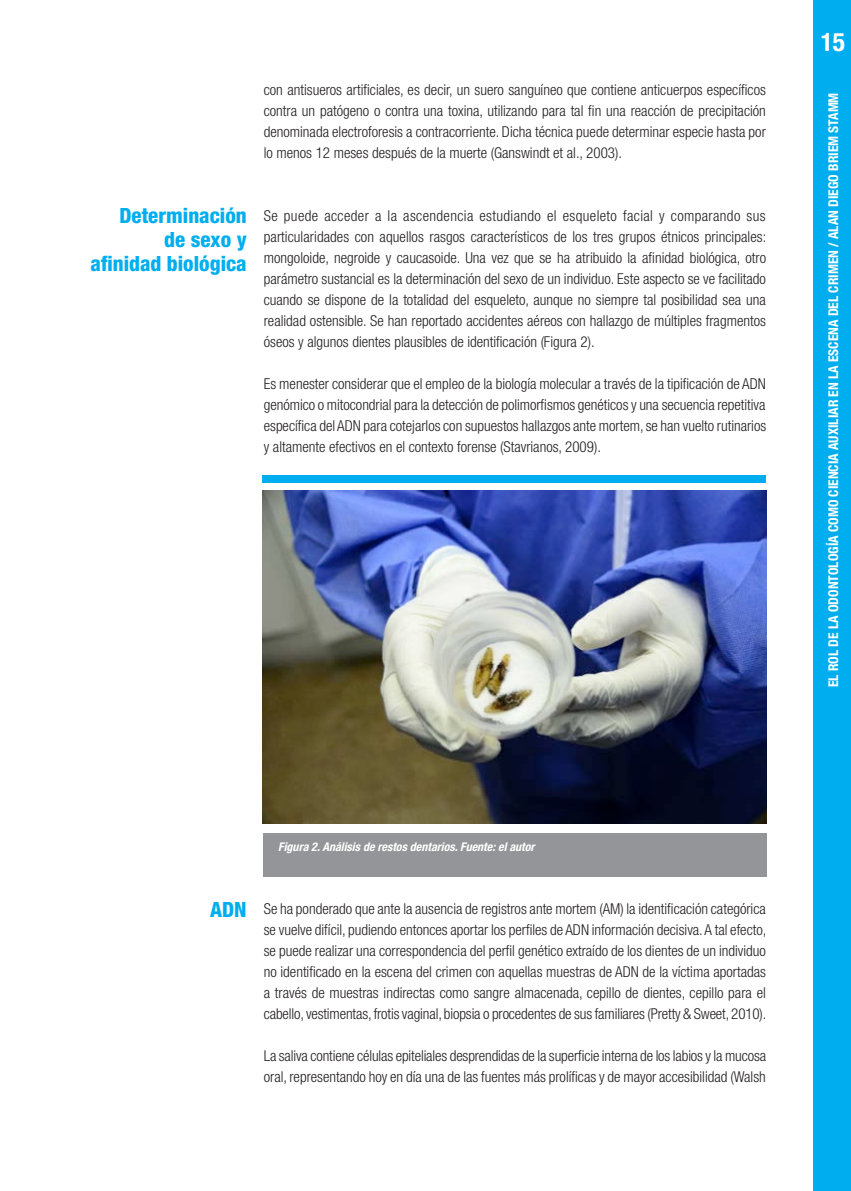
<style>
.page{position:relative;width:851px;height:1191px;background:#fff}
.page>*{position:absolute;margin:0;border:0;box-sizing:border-box;transform-origin:0 0}
.t1{font:700 condensed 25.5px "Helvetica Neue LT Std";color:#fff}
.TITULO_CH{font:800 condensed 21px "Helvetica Neue LT Std";color:#00aeef}
.t2{font:300 condensed 15px/21px "Helvetica Neue LT Std";color:#231f20;text-align:justify}
.t3{font:700 condensed 13.5px "Helvetica Neue LT Std";color:#fff}
.t4{font:italic 700 condensed 12px "Helvetica Neue LT Std";color:#fff}
</style>
<div class="page">
<div style="left:813px;top:0;width:37px;height:1191px;background:#00aeef"></div>
<div style="left:264px;top:833px;width:502px;height:44px;background:#939598"></div>
<div style="left:263px;top:475px;width:502px;height:8px;background:#00aeef"></div>
<img style="left:263px;top:490px;width:503px;height:333px">
<p class="t2" style="left:264px;top:79px;width:503px">con antisueros artificiales, es decir, un suero sanguíneo que contiene anticuerpos específicos contra un patógeno o contra una toxina, utilizando para tal fin una reacción de precipitación denominada electroforesis a contracorriente. Dicha técnica puede determinar especie hasta por lo menos 12 meses después de la muerte (Ganswindt et al., 2003).</p>
<p class="TITULO_CH" style="left:119px;top:203px;width:129px">Determinación</p>
<p class="TITULO_CH" style="left:164px;top:227px;width:84px">de sexo y</p>
<p class="TITULO_CH" style="left:91px;top:251px;width:158px">afinidad biológica</p>
<p class="t2" style="left:264px;top:205px;width:504px">Se puede acceder a la ascendencia estudiando el esqueleto facial y comparando sus particularidades con aquellos rasgos característicos de los tres grupos étnicos principales: mongoloide, negroide y caucasoide. Una vez que se ha atribuido la afinidad biológica, otro parámetro sustancial es la determinación del sexo de un individuo. Este aspecto se ve facilitado cuando se dispone de la totalidad del esqueleto, aunque no siempre tal posibilidad sea una realidad ostensible. Se han reportado accidentes aéreos con hallazgo de múltiples fragmentos óseos y algunos dientes plausibles de identificación (Figura 2).</p>
<p class="t2" style="left:264px;top:373px;width:504px">Es menester considerar que el empleo de la biología molecular a través de la tipificación de ADN genómico o mitocondrial para la detección de polimorfismos genéticos y una secuencia repetitiva específica del ADN para cotejarlos con supuestos hallazgos ante mortem, se han vuelto rutinarios y altamente efectivos en el contexto forense (Stavrianos, 2009).</p>
<p class="t1" style="left:820px;top:27px;width:26px">15</p>
<p class="t3" style="left:825px;top:687px;width:596px;rotate:-90deg">EL ROL DE LA ODONTOLOGÍA COMO CIENCIA AUXILIAR EN LA ESCENA DEL CRIMEN / ALAN DIEGO BRIEM STAMM</p>
<p class="t4" style="left:278px;top:839px;width:258px">Figura 2. Análisis de restos dentarios. Fuente: el autor</p>
<p class="TITULO_CH" style="left:210px;top:896px;width:38px">ADN</p>
<p class="t2" style="left:264px;top:898px;width:504px">Se ha ponderado que ante la ausencia de registros ante mortem (AM) la identificación categórica se vuelve difícil, pudiendo entonces aportar los perfiles de ADN información decisiva. A tal efecto, se puede realizar una correspondencia del perfil genético extraído de los dientes de un individuo no identificado en la escena del crimen con aquellas muestras de ADN de la víctima aportadas a través de muestras indirectas como sangre almacenada, cepillo de dientes, cepillo para el cabello, vestimentas, frotis vaginal, biopsia o procedentes de sus familiares (Pretty &amp; Sweet, 2010).</p>
<p class="t2" style="left:264px;top:1045px;width:504px">La saliva contiene células epiteliales desprendidas de la superficie interna de los labios y la mucosa oral, representando hoy en día una de las fuentes más prolíficas y de mayor accesibilidad (Walsh</p>
</div>
